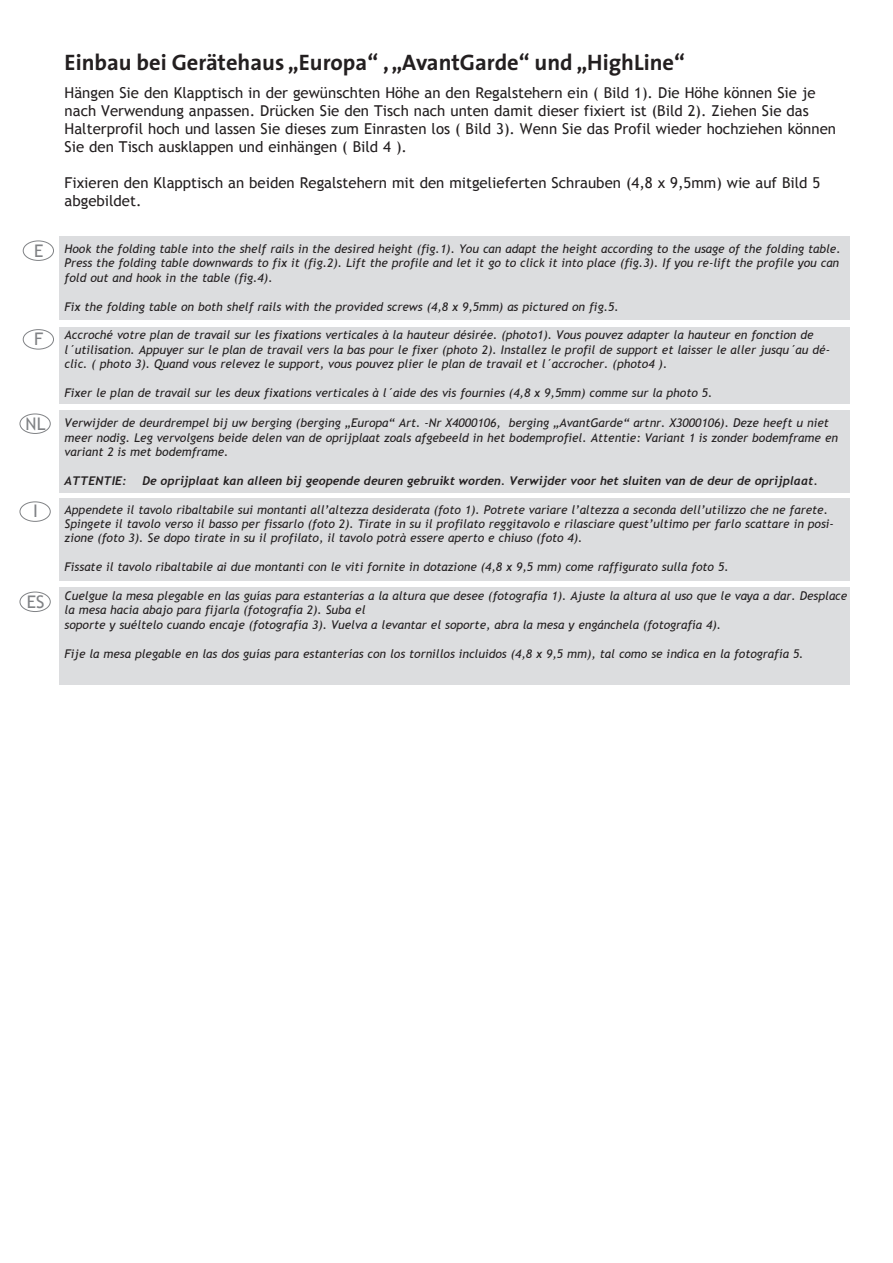
<style>
.page{position:relative;width:893px;height:1263px;background:#fff}
.page>*{position:absolute;margin:0;border:0;box-sizing:border-box;transform-origin:0 0}
.t1{font:700 22.5px "The Sans";color:#231f20}
.t2{font:17.4px "Trebuchet MS";color:#808285}
.Fließtext_Deutsch{font:15px/18px "Trebuchet MS";color:#231f20}
.Fließtext_Fremdsprac{font:italic 12px/14.4px "Trebuchet MS";color:#231f20}
.Fließtext_Fremdsprac-2{font:italic 700 12px "Trebuchet";color:#231f20}
</style>
<div class="page">
<div style="left:59px;top:588px;width:791px;height:97px;background:#dcdddf"></div>
<div style="left:59px;top:498px;width:791px;height:83px;background:#dcdddf"></div>
<div style="left:59px;top:410px;width:791px;height:83px;background:#dcdddf"></div>
<div style="left:59px;top:327px;width:791px;height:76px;background:#dcdddf"></div>
<div style="left:59px;top:237px;width:791px;height:83px;background:#dcdddf"></div>
<div style="left:23px;top:240px;width:31px;height:21px;border:1px solid #808285;border-radius:50%"></div>
<div style="left:23px;top:329px;width:31px;height:21px;border:1px solid #808285;border-radius:50%"></div>
<div style="left:19px;top:413px;width:32px;height:21px;border:1px solid #808285;border-radius:50%"></div>
<div style="left:19px;top:501px;width:32px;height:21px;border:1px solid #808285;border-radius:50%"></div>
<div style="left:19px;top:591px;width:32px;height:21px;border:1px solid #808285;border-radius:50%"></div>
<p class="t2" style="left:34px;top:240px;width:11px">E</p>
<p class="t2" style="left:34px;top:329px;width:11px">F</p>
<p class="t2" style="left:26px;top:413px;width:21px">NL</p>
<p class="t2" style="left:33px;top:501px;width:6px">I</p>
<p class="t2" style="left:27px;top:591px;width:19px">ES</p>
<p class="t1" style="left:65px;top:44px;width:622px">Einbau bei Gerätehaus „Europa“ , „AvantGarde“ und „HighLine“</p>
<p class="Fließtext_Deutsch" style="left:65px;top:84px;width:752px">Hängen Sie den Klapptisch in der gewünschten Höhe an den Regalstehern ein ( Bild 1). Die Höhe können Sie je nach Verwendung anpassen. Drücken Sie den Tisch nach unten damit dieser fixiert ist (Bild 2). Ziehen Sie das</p>
<p class="Fließtext_Deutsch" style="left:65px;top:120px;width:773px">Halterprofil hoch und lassen Sie dieses zum Einrasten los ( Bild 3). Wenn Sie das Profil wieder hochziehen können<br>Sie den Tisch ausklappen und einhängen ( Bild 4 ).</p>
<p class="Fließtext_Deutsch" style="left:65px;top:174px;width:757px">Fixieren den Klapptisch an beiden Regalstehern mit den mitgelieferten Schrauben (4,8 x 9,5mm) wie auf Bild 5 abgebildet.</p>
<p class="Fließtext_Fremdsprac" style="left:65px;top:242px;width:778px">Hook the folding table into the shelf rails in the desired height (fig.1). You can adapt the height according to the usage of the folding table.<br>Press the folding table downwards to fix it (fig.2). Lift the profile and let it go to click it into place (fig.3). If you re-lift the profile you can fold out and hook in the table (fig.4).</p>
<p class="Fließtext_Fremdsprac" style="left:65px;top:299px;width:556px">Fix the folding table on both shelf rails with the provided screws (4,8 x 9,5mm) as pictured on fig.5.</p>
<p class="Fließtext_Fremdsprac" style="left:65px;top:328px;width:767px">Accroché votre plan de travail sur les fixations verticales à la hauteur désirée. (photo1). Vous pouvez adapter la hauteur en fonction de l´utilisation. Appuyer sur le plan de travail vers la bas pour le fixer (photo 2). Installez le profil de support et laisser le aller jusqu´au dé&shy;clic. ( photo 3). Quand vous relevez le support, vous pouvez plier le plan de travail et l´accrocher. (photo4 ).</p>
<p class="Fließtext_Fremdsprac" style="left:65px;top:386px;width:649px">Fixer le plan de travail sur les deux fixations verticales à l´aide des vis fournies (4,8 x 9,5mm) comme sur la photo 5.</p>
<p class="Fließtext_Fremdsprac" style="left:65px;top:416px;width:775px">Verwijder de deurdrempel bij uw berging (berging „Europa“ Art. -Nr X4000106, berging „AvantGarde“ artnr. X3000106). Deze heeft u niet meer nodig. Leg vervolgens beide delen van de oprijplaat zoals afgebeeld in het bodemprofiel. Attentie: Variant 1 is zonder bodemframe en variant 2 is met bodemframe.</p>
<p class="Fließtext_Fremdsprac-2" style="left:65px;top:473px;width:63px">ATTENTIE:</p>
<p class="Fließtext_Fremdsprac-2" style="left:142px;top:473px;width:677px">De oprijplaat kan alleen bij geopende deuren gebruikt worden. Verwijder voor het sluiten van de deur de oprijplaat.</p>
<p class="Fließtext_Fremdsprac" style="left:65px;top:502px;width:771px">Appendete il tavolo ribaltabile sui montanti all’altezza desiderata (foto 1). Potrete variare l’altezza a seconda dell’utilizzo che ne farete.<br>Spingete il tavolo verso il basso per fissarlo (foto 2). Tirate in su il profilato reggitavolo e rilasciare quest’ultimo per farlo scattare in posi&shy;zione (foto 3). Se dopo tirate in su il profilato, il tavolo potrà essere aperto e chiuso (foto 4).</p>
<p class="Fließtext_Fremdsprac" style="left:65px;top:560px;width:666px">Fissate il tavolo ribaltabile ai due montanti con le viti fornite in dotazione (4,8 x 9,5 mm) come raffigurato sulla foto 5.</p>
<p class="Fließtext_Fremdsprac" style="left:65px;top:589px;width:784px">Cuelgue la mesa plegable en las guías para estanterías a la altura que desee (fotografía 1). Ajuste la altura al uso que le vaya a dar. Desplace la mesa hacia abajo para fijarla (fotografía 2). Suba el</p>
<p class="Fließtext_Fremdsprac" style="left:65px;top:617px;width:658px">soporte y suéltelo cuando encaje (fotografía 3). Vuelva a levantar el soporte, abra la mesa y engánchela (fotografía 4).</p>
<p class="Fließtext_Fremdsprac" style="left:65px;top:646px;width:740px">Fije la mesa plegable en las dos guías para estanterías con los tornillos incluidos (4,8 x 9,5 mm), tal como se indica en la fotografía 5.</p>
</div>
